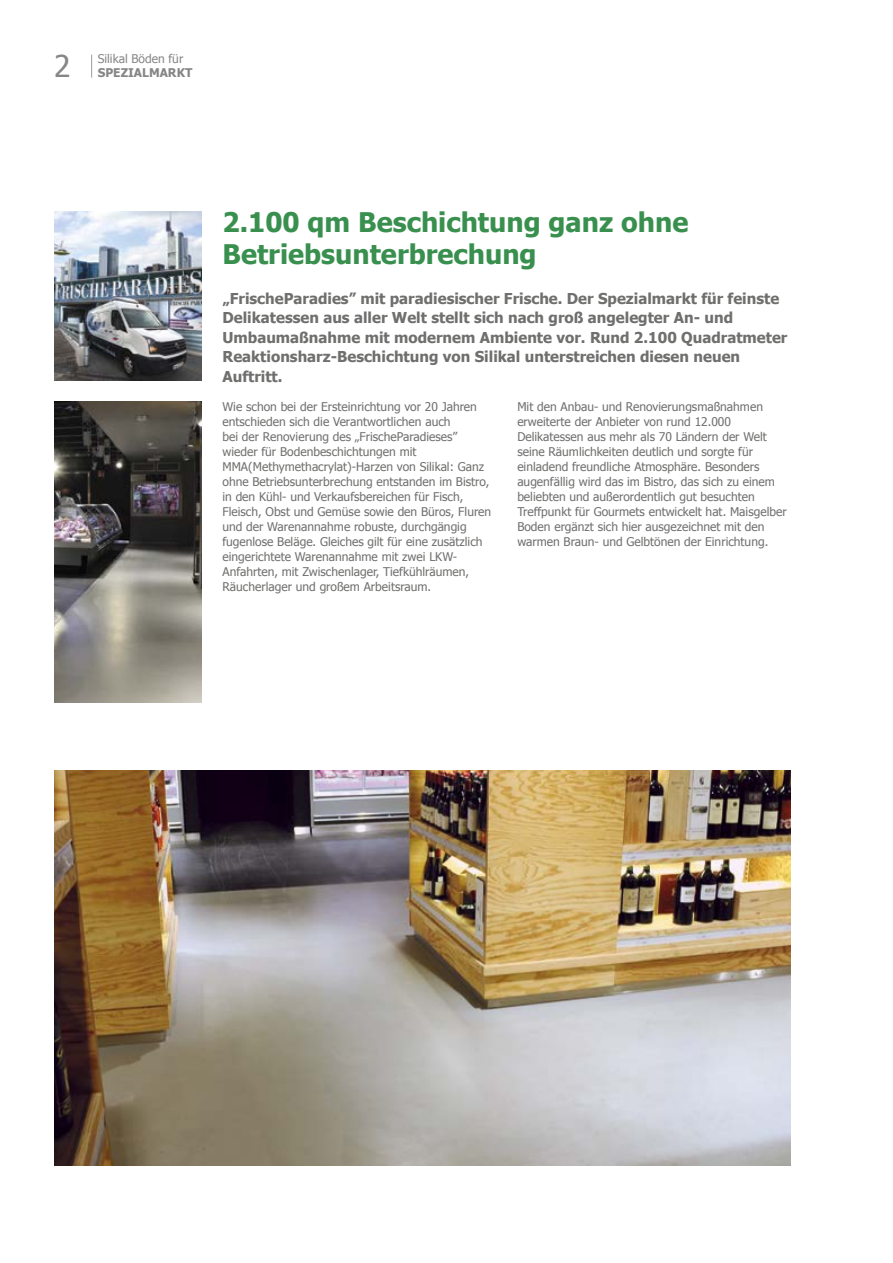
<style>
.page{position:relative;width:893px;height:1263px;background:#fff}
.page>*{position:absolute;margin:0;border:0;box-sizing:border-box;transform-origin:0 0}
.t1{font:30px "Tahoma";color:#868686}
.t2{font:700 27px/32.4px "Tahoma";color:#39904e}
.t3{font:700 15px/19.5px "Tahoma";color:#6f6f6e}
.t4{font:12px/15px "Tahoma";color:#6f6f6e}
.t5{font:12px "Tahoma";color:#868686}
.t6{font:700 12px "Tahoma";color:#868686}
</style>
<div class="page">
<img style="left:54px;top:770px;width:737px;height:395px">
<img style="left:54px;top:401px;width:147px;height:302px">
<img style="left:54px;top:211px;width:147px;height:169px">
<svg style="left:91px;top:55px;width:1px;height:23px"></svg>
<h1 class="t1" style="left:54px;top:46px;width:18px">2</h1>
<p class="t5" style="left:98px;top:51px;width:87px">Silikal Böden für</p>
<p class="t6" style="left:98px;top:64px;width:96px">SPEZIALMARKT</p>
<h2 class="t2" style="left:222px;top:204px;width:467px">2.100 qm Beschichtung ganz ohne<br>Betriebsunterbrechung</h2>
<p class="t3" style="left:222px;top:287px;width:566px">„FrischeParadies” mit paradiesischer Frische. Der Spezialmarkt für feinste Delikatessen aus aller Welt stellt sich nach groß angelegter An- und Umbaumaßnahme mit modernem Ambiente vor. Rund 2.100 Quadratmeter Reaktionsharz-Beschichtung von Silikal unterstreichen diesen neuen Auftritt.</p>
<p class="t4" style="left:222px;top:399px;width:270px">Wie schon bei der Ersteinrichtung vor 20 Jahren entschieden sich die Verantwortlichen auch<br>bei der Renovierung des „FrischeParadieses” wieder für Bodenbeschichtungen mit MMA(Methymethacrylat)-Harzen von Silikal: Ganz ohne Betriebsunterbrechung entstanden im Bistro, in den Kühl- und Verkaufsbereichen für Fisch, Fleisch, Obst und Gemüse sowie den Büros, Fluren und der Warenannahme robuste, durchgängig fugenlose Beläge. Gleiches gilt für eine zusätzlich eingerichtete Warenannahme mit zwei LKW-Anfahrten, mit Zwischenlager, Tiefkühlräumen, Räucherlager und großem Arbeitsraum.</p>
<p class="t4" style="left:517px;top:399px;width:271px">Mit den Anbau- und Renovierungsmaßnahmen erweiterte der Anbieter von rund 12.000<br>Delikatessen aus mehr als 70 Ländern der Welt seine Räumlichkeiten deutlich und sorgte für einladend freundliche Atmosphäre. Besonders augenfällig wird das im Bistro, das sich zu einem beliebten und außerordentlich gut besuchten Treffpunkt für Gourmets entwickelt hat. Maisgelber Boden ergänzt sich hier ausgezeichnet mit den warmen Braun- und Gelbtönen der Einrichtung.</p>
</div>
